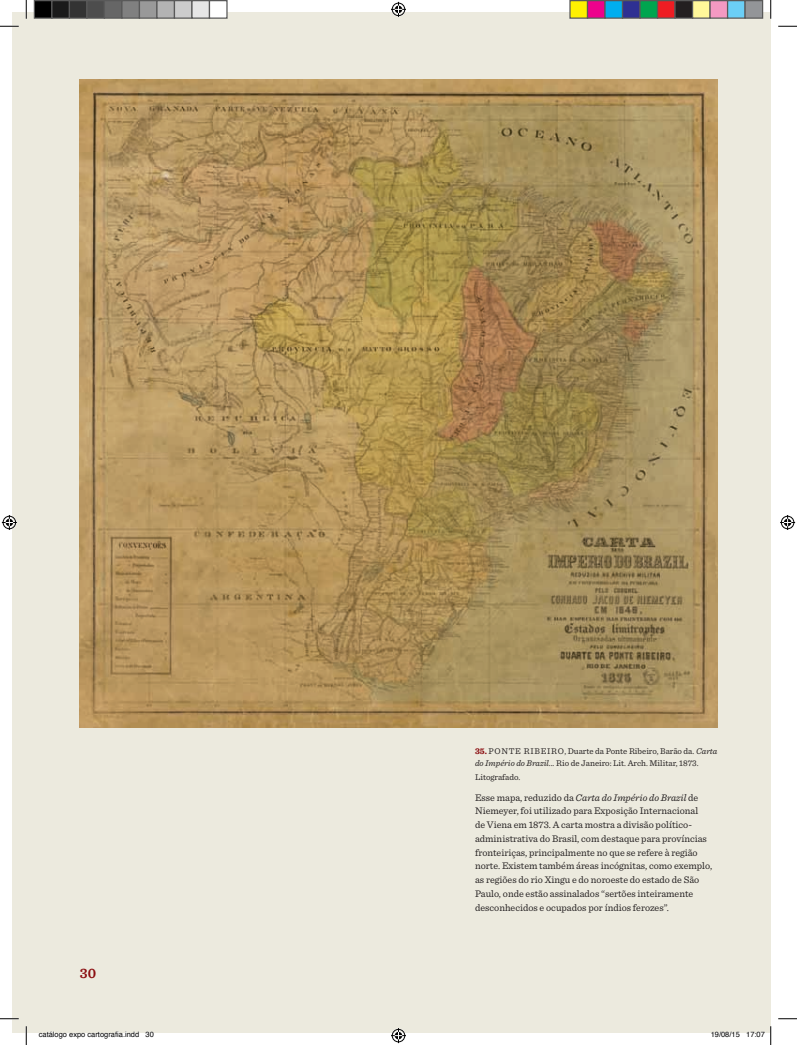
<style>
.page{position:relative;width:797px;height:1045px;background:#fff}
.page>*{position:absolute;margin:0;border:0;box-sizing:border-box;transform-origin:0 0}
.t1{font:600 14.38px "Sentinel";color:#8b0d10}
.t2{font:10px/13.8px "Sentinel";color:#231f20}
.t3{font:8.75px/12.5px "Sentinel";color:#231f20}
.t4{font:7.5px "Helvetica";color:#000}
.s1{font-weight:700;color:#8b0d10}
.s2{font-style:italic}
</style>
<div class="page">
<div style="left:12px;top:12px;width:758px;height:1021px;background:#eceade"></div>
<img style="left:79px;top:79px;width:638px;height:648px">
<svg style="left:0;top:25px;width:19px;height:2px"></svg>
<svg style="left:778px;top:25px;width:19px;height:2px"></svg>
<svg style="left:0;top:1018px;width:19px;height:1px"></svg>
<svg style="left:778px;top:1018px;width:19px;height:1px"></svg>
<svg style="left:25px;top:0;width:2px;height:19px"></svg>
<svg style="left:25px;top:1026px;width:2px;height:19px"></svg>
<svg style="left:770px;top:0;width:1px;height:19px"></svg>
<svg style="left:391px;top:2px;width:15px;height:15px"></svg>
<svg style="left:391px;top:1028px;width:15px;height:15px"></svg>
<svg style="left:2px;top:515px;width:15px;height:15px"></svg>
<svg style="left:780px;top:515px;width:15px;height:15px"></svg>
<div style="left:34px;top:1px;width:18px;height:17px;background:#000"></div>
<div style="left:34px;top:0;width:18px;height:19px;border:1px solid #595959"></div>
<div style="left:52px;top:1px;width:17px;height:17px;background:#1a1a1a"></div>
<div style="left:51px;top:0;width:19px;height:19px;border:1px solid #595959"></div>
<div style="left:69px;top:1px;width:18px;height:17px;background:#333"></div>
<div style="left:69px;top:0;width:19px;height:19px;border:1px solid #595959"></div>
<div style="left:87px;top:1px;width:17px;height:17px;background:#4d4d4d"></div>
<div style="left:86px;top:0;width:19px;height:19px;border:1px solid #595959"></div>
<div style="left:104px;top:1px;width:18px;height:17px;background:#666"></div>
<div style="left:104px;top:0;width:18px;height:19px;border:1px solid #595959"></div>
<div style="left:122px;top:1px;width:17px;height:17px;background:#808080"></div>
<div style="left:121px;top:0;width:19px;height:19px;border:1px solid #595959"></div>
<div style="left:139px;top:1px;width:18px;height:17px;background:#999"></div>
<div style="left:139px;top:0;width:19px;height:19px;border:1px solid #595959"></div>
<div style="left:157px;top:1px;width:17px;height:17px;background:#b3b3b3"></div>
<div style="left:156px;top:0;width:19px;height:19px;border:1px solid #595959"></div>
<div style="left:174px;top:1px;width:18px;height:17px;background:#ccc"></div>
<div style="left:174px;top:0;width:18px;height:19px;border:1px solid #595959"></div>
<div style="left:192px;top:1px;width:17px;height:17px;background:#e6e6e6"></div>
<div style="left:191px;top:0;width:19px;height:19px;border:1px solid #595959"></div>
<div style="left:209px;top:1px;width:18px;height:17px;background:#fff"></div>
<div style="left:209px;top:0;width:19px;height:19px;border:1px solid #595959"></div>
<div style="left:570px;top:1px;width:17px;height:17px;background:#fff101"></div>
<div style="left:569px;top:0;width:19px;height:19px;border:1px solid #595959"></div>
<div style="left:587px;top:1px;width:18px;height:17px;background:#ed028c"></div>
<div style="left:587px;top:0;width:18px;height:19px;border:1px solid #595959"></div>
<div style="left:605px;top:1px;width:17px;height:17px;background:#00aeef"></div>
<div style="left:604px;top:0;width:19px;height:19px;border:1px solid #595959"></div>
<div style="left:622px;top:1px;width:18px;height:17px;background:#2e3092"></div>
<div style="left:622px;top:0;width:18px;height:19px;border:1px solid #595959"></div>
<div style="left:640px;top:1px;width:17px;height:17px;background:#00a54f"></div>
<div style="left:639px;top:0;width:19px;height:19px;border:1px solid #595959"></div>
<div style="left:657px;top:1px;width:18px;height:17px;background:#ee1d23"></div>
<div style="left:657px;top:0;width:18px;height:19px;border:1px solid #595959"></div>
<div style="left:675px;top:1px;width:17px;height:17px;background:#231f20"></div>
<div style="left:674px;top:0;width:19px;height:19px;border:1px solid #595959"></div>
<div style="left:692px;top:1px;width:18px;height:17px;background:#fff79a"></div>
<div style="left:692px;top:0;width:18px;height:19px;border:1px solid #595959"></div>
<div style="left:710px;top:1px;width:17px;height:17px;background:#f499c2"></div>
<div style="left:709px;top:0;width:19px;height:19px;border:1px solid #595959"></div>
<div style="left:727px;top:1px;width:18px;height:17px;background:#6bcff6"></div>
<div style="left:727px;top:0;width:18px;height:19px;border:1px solid #595959"></div>
<div style="left:745px;top:1px;width:17px;height:17px;background:#939598"></div>
<div style="left:744px;top:0;width:19px;height:19px;border:1px solid #595959"></div>
<svg style="left:47px;top:1031px;width:92px;height:2px"></svg>
<svg style="left:712px;top:1031px;width:28px;height:2px"></svg>
<svg style="left:747px;top:1026px;width:24px;height:19px"></svg>
<h1 class="t1" style="left:80px;top:962px;width:18px">30</h1>
<p class="t3" style="left:475px;top:744px;width:244px"><span class="s1">35.</span> PONTE RIBEIRO, Duarte da Ponte Ribeiro, Barão da. <span class="s2">Carta do Império do Brazil...</span> Rio de Janeiro: Lit. Arch. Militar, 1873.</p>
<p class="t3" style="left:475px;top:770px;width:47px">Litografado.</p>
<p class="t2" style="left:475px;top:790px;width:239px">Esse mapa, reduzido da <span class="s2">Carta do Império do Brazil</span> de Niemeyer, foi utilizado para Exposição Internacional<br>de Viena em 1873. A carta mostra a divisão político&shy;administrativa do Brasil, com destaque para províncias fronteiriças, principalmente no que se refere à região norte. Existem também áreas incógnitas, como exemplo, as regiões do rio Xingu e do noroeste do estado de São Paulo, onde estão assinalados “sertões inteiramente desconhecidos e ocupados por índios ferozes”.</p>
<p class="t4" style="left:39px;top:1028px;width:117px">catálogo expo cartografia.indd 30</p>
<p class="t4" style="left:710px;top:1028px;width:56px">19/08/15 17:07</p>
</div>
